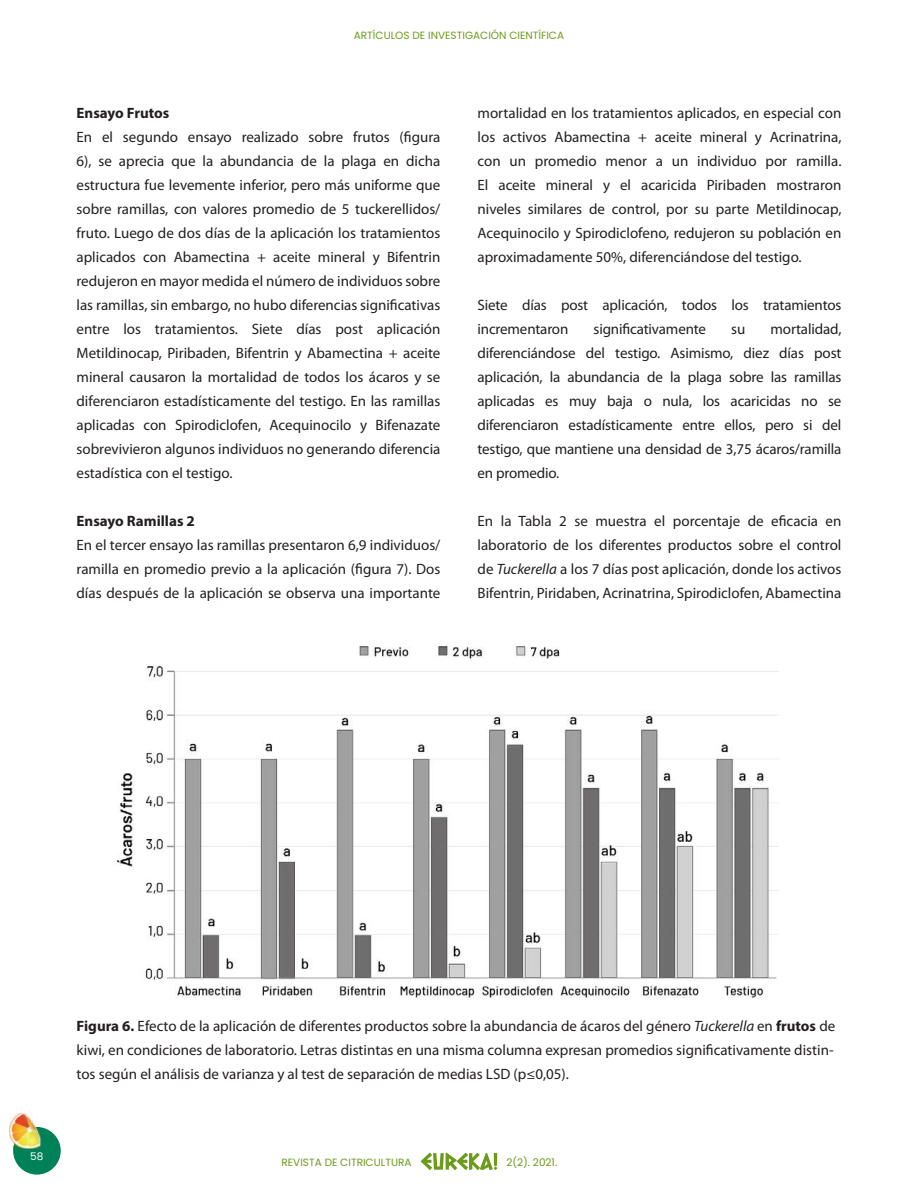
<style>
.page{position:relative;width:918px;height:1188px;background:#fff}
.page>*{position:absolute;margin:0;border:0;box-sizing:border-box;transform-origin:0 0}
.t1{font:15px/24px "Myriad Pro";color:#231f20;text-align:justify}
.t2{font:700 15px "Myriad Pro";color:#231f20}
.t3{font:10.5px "Poppins";color:#6c9b1b}
.t4{font:10.5px "Poppins";color:#fff}
.s1{font-style:italic}
.s2{font-weight:700}
</style>
<div class="page">
<div style="left:13px;top:1127px;width:48px;height:48px;background:#008157;border-radius:50%"></div>
<img style="left:9px;top:1113px;width:27px;height:34px">
<img style="left:13px;top:1127px;width:27px;height:22px">
<svg style="left:421px;top:1153px;width:76px;height:17px"></svg>
<img style="left:116px;top:644px;width:663px;height:354px">
<p class="t3" style="left:354px;top:29px;width:212px">ARTÍCULOS DE INVESTIGACIÓN CIENTÍFICA</p>
<p class="t2" style="left:77px;top:103px;width:94px">Ensayo Frutos</p>
<p class="t1" style="left:77px;top:124px;width:365px">En el segundo ensayo realizado sobre frutos (figura 6), se aprecia que la abundancia de la plaga en dicha estructura fue levemente inferior, pero más uniforme que sobre ramillas, con valores promedio de 5 tuckerellidos/ fruto. Luego de dos días de la aplicación los tratamientos aplicados con Abamectina + aceite mineral y Bifentrin redujeron en mayor medida el número de individuos sobre las ramillas, sin embargo, no hubo diferencias significativas entre los tratamientos. Siete días post aplicación Metildinocap, Piribaden, Bifentrin y Abamectina + aceite mineral causaron la mortalidad de todos los ácaros y se diferenciaron estadísticamente del testigo. En las ramillas aplicadas con Spirodiclofen, Acequinocilo y Bifenazate sobrevivieron algunos individuos no generando diferencia estadística con el testigo.</p>
<p class="t2" style="left:77px;top:511px;width:120px">Ensayo Ramillas 2</p>
<p class="t1" style="left:77px;top:532px;width:365px">En el tercer ensayo las ramillas presentaron 6,9 individuos/ ramilla en promedio previo a la aplicación (figura 7). Dos días después de la aplicación se observa una importante</p>
<p class="t1" style="left:478px;top:100px;width:365px">mortalidad en los tratamientos aplicados, en especial con los activos Abamectina + aceite mineral y Acrinatrina, con un promedio menor a un individuo por ramilla.<br>El aceite mineral y el acaricida Piribaden mostraron niveles similares de control, por su parte Metildinocap, Acequinocilo y Spirodiclofeno, redujeron su población en aproximadamente 50%, diferenciándose del testigo.</p>
<p class="t1" style="left:478px;top:292px;width:365px">Siete días post aplicación, todos los tratamientos incrementaron</p>
<p class="t1" style="left:594px;top:316px;width:114px">significativamente</p>
<p class="t1" style="left:731px;top:316px;width:16px">su</p>
<p class="t1" style="left:478px;top:316px;width:365px;text-indent:293px">mortalidad, diferenciándose del testigo. Asimismo, diez días post aplicación, la abundancia de la plaga sobre las ramillas aplicadas es muy baja o nula, los acaricidas no se diferenciaron estadísticamente entre ellos, pero si del testigo, que mantiene una densidad de 3,75 ácaros/ramilla en promedio.</p>
<p class="t1" style="left:478px;top:508px;width:365px">En la Tabla 2 se muestra el porcentaje de eficacia en laboratorio de los diferentes productos sobre el control de <span class="s1">Tuckerella</span> a los 7 días post aplicación, donde los activos Bifentrin, Piridaben, Acrinatrina, Spirodiclofen, Abamectina</p>
<p class="t4" style="left:30px;top:1150px;width:15px">58</p>
<p class="t1" style="left:77px;top:1014px;width:760px"><span class="s2">Figura 6.</span> Efecto de la aplicación de diferentes productos sobre la abundancia de ácaros del género <span class="s1">Tuckerella</span> en <span class="s2">frutos</span> de kiwi, en condiciones de laboratorio. Letras distintas en una misma columna expresan promedios significativamente distin&shy;tos según el análisis de varianza y al test de separación de medias LSD (p≤0,05).</p>
<p class="t3" style="left:282px;top:1157px;width:132px">REVISTA DE CITRICULTURA</p>
<p class="t3" style="left:506px;top:1157px;width:52px">2(2). 2021.</p>
</div>
